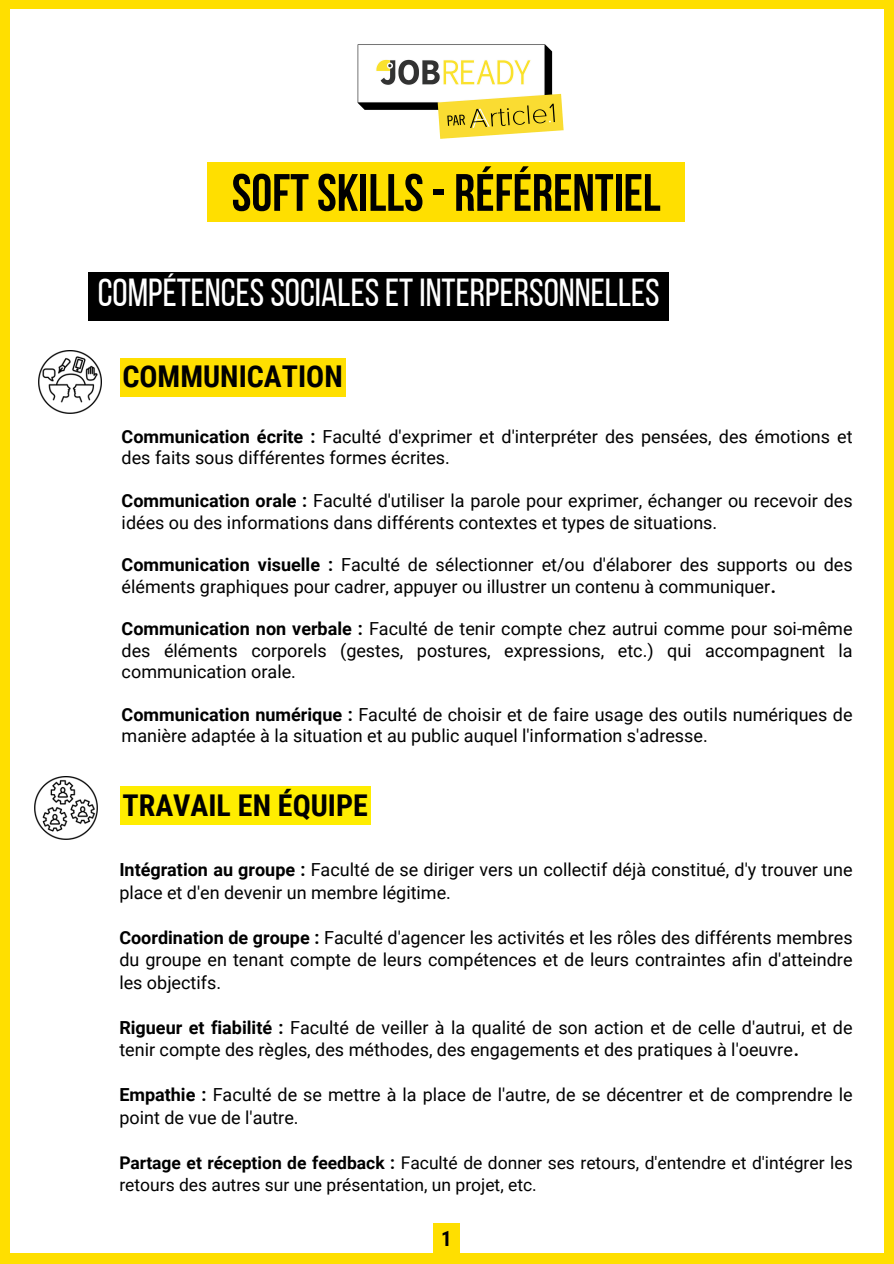
<style>
.page{position:relative;width:894px;height:1264px;background:#fff}
.page>*{position:absolute;margin:0;border:0;box-sizing:border-box;transform-origin:0 0}
.t1{font:700 52.5px "Bebas Neue";color:#000}
.t2{font:39px "Bebas Neue";color:#fff}
.t3{font:700 30px "Roboto Condensed";color:#000}
.t4{font:700 21px "Roboto Condensed";color:#000}
.t5{font:18px/21.3px "Roboto";color:#000}
.t6{font:17.4px/22.5px "Roboto";color:#000}
.s1{font-weight:700}
</style>
<div class="page">
<img style="left:357px;top:44px;width:207px;height:95px">
<div style="left:207px;top:163px;width:477px;height:59px;background:#ffdf00"></div>
<img style="left:39px;top:350px;width:63px;height:63px">
<div style="left:120px;top:358px;width:225px;height:38px;background:#ffdf00"></div>
<div style="left:120px;top:786px;width:250px;height:38px;background:#ffed00"></div>
<img style="left:35px;top:776px;width:63px;height:63px">
<div style="left:0;top:0;width:893px;height:9px;background:#ffdf00"></div>
<div style="left:0;top:0;width:9px;height:1263px;background:#ffdf00"></div>
<div style="left:0;top:1252px;width:893px;height:11px;background:#ffdf00"></div>
<div style="left:432px;top:1222px;width:27px;height:33px;background:#ffdf00"></div>
<div style="left:88px;top:272px;width:581px;height:49px;background:#000"></div>
<div style="left:884px;top:0;width:9px;height:1263px;background:#ffdf00"></div>
<p class="t1" style="left:232px;top:171px;width:430px">SOFTSKILLS- RÉFÉRENTIEL</p>
<p class="t2" style="left:98px;top:276px;width:563px">COMPÉTENCESSOCIALESETINTERPERSONNELLES</p>
<h2 class="t3" style="left:122px;top:359px;width:222px">COMMUNICATION</h2>
<h3 class="t5" style="left:122px;top:426px;width:732px"><span class="s1">Communication écrite :</span> Faculté d'exprimer et d'interpréter des pensées, des émotions et des faits sous différentes formes écrites.</h3>
<p class="t5" style="left:122px;top:490px;width:732px"><span class="s1">Communication orale :</span> Faculté d'utiliser la parole pour exprimer, échanger ou recevoir des idées ou des informations dans différents contextes et types de situations.</p>
<p class="t5" style="left:122px;top:554px;width:732px"><span class="s1">Communication visuelle :</span> Faculté de sélectionner et/ou d'élaborer des supports ou des éléments graphiques pour cadrer, appuyer ou illustrer un contenu à communiquer<span class="s1">.</span></p>
<p class="t5" style="left:122px;top:618px;width:732px;text-align:justify"><span class="s1">Communication non verbale :</span> Faculté de tenir compte chez autrui comme pour soi-même des éléments corporels (gestes, postures, expressions, etc.) qui accompagnent la communication orale.</p>
<p class="t5" style="left:122px;top:704px;width:732px"><span class="s1">Communication numérique :</span> Faculté de choisir et de faire usage des outils numériques de manière adaptée à la situation et au public auquel l'information s'adresse.</p>
<p class="t3" style="left:122px;top:788px;width:247px">TRAVAIL EN ÉQUIPE</p>
<p class="t5" style="left:119px;top:858px;width:734px;line-height:22.5px"><span class="s1">Intégration au groupe :</span> Faculté de se diriger vers un collectif déjà constitué, d'y trouver une place et d'en devenir un membre légitime.</p>
<h3 class="t5" style="left:119px;top:926px;width:734px;line-height:22.5px;text-align:justify"><span class="s1">Coordination de groupe :</span> Faculté d'agencer les activités et les rôles des différents membres du groupe en tenant compte de leurs compétences et de leurs contraintes afin d'atteindre les objectifs.</h3>
<p class="t5" style="left:119px;top:1016px;width:734px;line-height:22.5px"><span class="s1">Rigueur et fiabilité :</span> Faculté de veiller à la qualité de son action et de celle d'autrui, et de tenir compte des règles, des méthodes, des engagements et des pratiques à l'oeuvre<span class="s1">.</span></p>
<p class="t5" style="left:119px;top:1083px;width:734px;line-height:22.5px"><span class="s1">Empathie :</span> Faculté de se mettre à la place de l'autre, de se décentrer et de comprendre le point de vue de l'autre.</p>
<p class="t6" style="left:119px;top:1151px;width:734px"><span class="s1">Partage et réception de feedback :</span> Faculté de donner ses retours, d'entendre et d'intégrer les retours des autres sur une présentation, un projet, etc.</p>
<p class="t4" style="left:441px;top:1226px;width:12px">1</p>
</div>
